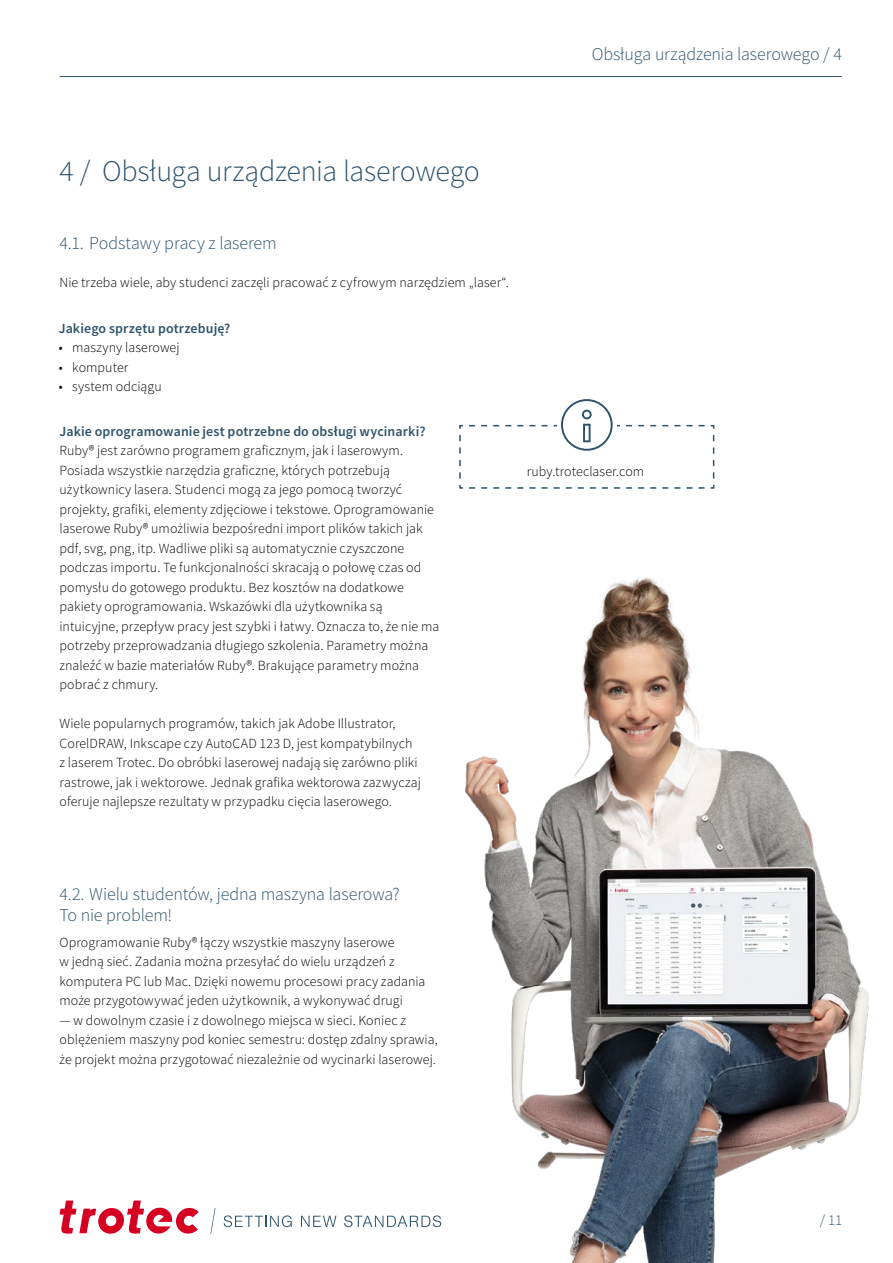
<style>
.page{position:relative;width:893px;height:1263px;background:#fff}
.page>*{position:absolute;margin:0;border:0;box-sizing:border-box;transform-origin:0 0}
.t1{font:300 30px "Source Sans Pro";letter-spacing:-.01em;color:#2e536c}
.t2{font:300 18px/21px "Source Sans Pro";letter-spacing:-.005em;color:#2e536c}
.t3{font:300 15px "Source Sans Pro";color:#2e536c}
.t4{font:300 13.95px/19.5px "Source Sans Pro";letter-spacing:.005em;color:#000}
.t5{font:600 13.95px "Source Sans Pro";letter-spacing:.01em;color:#2e536c}
</style>
<div class="page">
<img style="left:436px;top:577px;width:433px;height:686px">
<svg style="left:210px;top:1208px;width:5px;height:26px"></svg>
<svg style="left:224px;top:1215px;width:68px;height:12px"></svg>
<svg style="left:301px;top:1216px;width:35px;height:11px"></svg>
<svg style="left:344px;top:1215px;width:97px;height:12px"></svg>
<svg style="left:60px;top:1200px;width:139px;height:34px"></svg>
<hr style="left:60px;top:76px;width:782px;height:1px;background:#2e536c">
<svg style="left:459px;top:399px;width:256px;height:90px"></svg>
<p class="t2" style="left:592px;top:44px;width:252px">Obsługa urządzenia laserowego / 4</p>
<h1 class="t1" style="left:60px;top:152px;width:422px">4 / Obsługa urządzenia laserowego</h1>
<p class="t2" style="left:60px;top:232px;width:219px">4.1. Podstawy pracy z laserem</p>
<p class="t4" style="left:60px;top:272px;width:451px">Nie trzeba wiele, aby studenci zaczęli pracować z cyfrowym narzędziem „laser“.</p>
<p class="t5" style="left:59px;top:319px;width:173px">Jakiego sprzętu potrzebuję?</p>
<p class="t4" style="left:59px;top:338px;width:122px">• maszyny laserowej</p>
<p class="t4" style="left:59px;top:357px;width:71px">• komputer</p>
<p class="t4" style="left:59px;top:377px;width:104px">• system odciągu</p>
<p class="t5" style="left:60px;top:422px;width:368px">Jakie oprogramowanie jest potrzebne do obsługi wycinarki?</p>
<p class="t4" style="left:60px;top:441px;width:381px">Ruby® jest zarówno programem graficznym, jak i laserowym.<br>Posiada wszystkie narzędzia graficzne, których potrzebują użytkownicy lasera. Studenci mogą za jego pomocą tworzyć projekty, grafiki, elementy zdjęciowe i tekstowe. Oprogramowanie laserowe Ruby® umożliwia bezpośredni import plików takich jak pdf, svg, png, itp. Wadliwe pliki są automatycznie czyszczone podczas importu. Te funkcjonalności skracają o połowę czas od pomysłu do gotowego produktu. Bez kosztów na dodatkowe pakiety oprogramowania. Wskazówki dla użytkownika są intuicyjne, przepływ pracy jest szybki i łatwy. Oznacza to, że nie ma potrzeby przeprowadzania długiego szkolenia. Parametry można znaleźć w bazie materiałów Ruby®. Brakujące parametry można pobrać z chmury.</p>
<p class="t4" style="left:60px;top:714px;width:363px">Wiele popularnych programów, takich jak Adobe Illustrator, CorelDRAW, Inkscape czy AutoCAD 123 D, jest kompatybilnych z laserem Trotec. Do obróbki laserowej nadają się zarówno pliki rastrowe, jak i wektorowe. Jednak grafika wektorowa zazwyczaj oferuje najlepsze rezultaty w przypadku cięcia laserowego.</p>
<p class="t4" style="left:527px;top:461px;width:119px">ruby.troteclaser.com</p>
<p class="t2" style="left:60px;top:883px;width:342px">4.2. Wielu studentów, jedna maszyna laserowa?<br>To nie problem!</p>
<p class="t4" style="left:60px;top:932px;width:367px">Oprogramowanie Ruby® łączy wszystkie maszyny laserowe<br>w jedną sieć. Zadania można przesyłać do wielu urządzeń z komputera PC lub Mac. Dzięki nowemu procesowi pracy zadania może przygotowywać jeden użytkownik, a wykonywać drugi</p>
<p class="t4" style="left:60px;top:1010px;width:380px">— w dowolnym czasie i z dowolnego miejsca w sieci. Koniec z oblężeniem maszyny pod koniec semestru: dostęp zdalny sprawia, że projekt można przygotować niezależnie od wycinarki laserowej.</p>
<p class="t3" style="left:820px;top:1211px;width:24px">/ 11</p>
</div>
